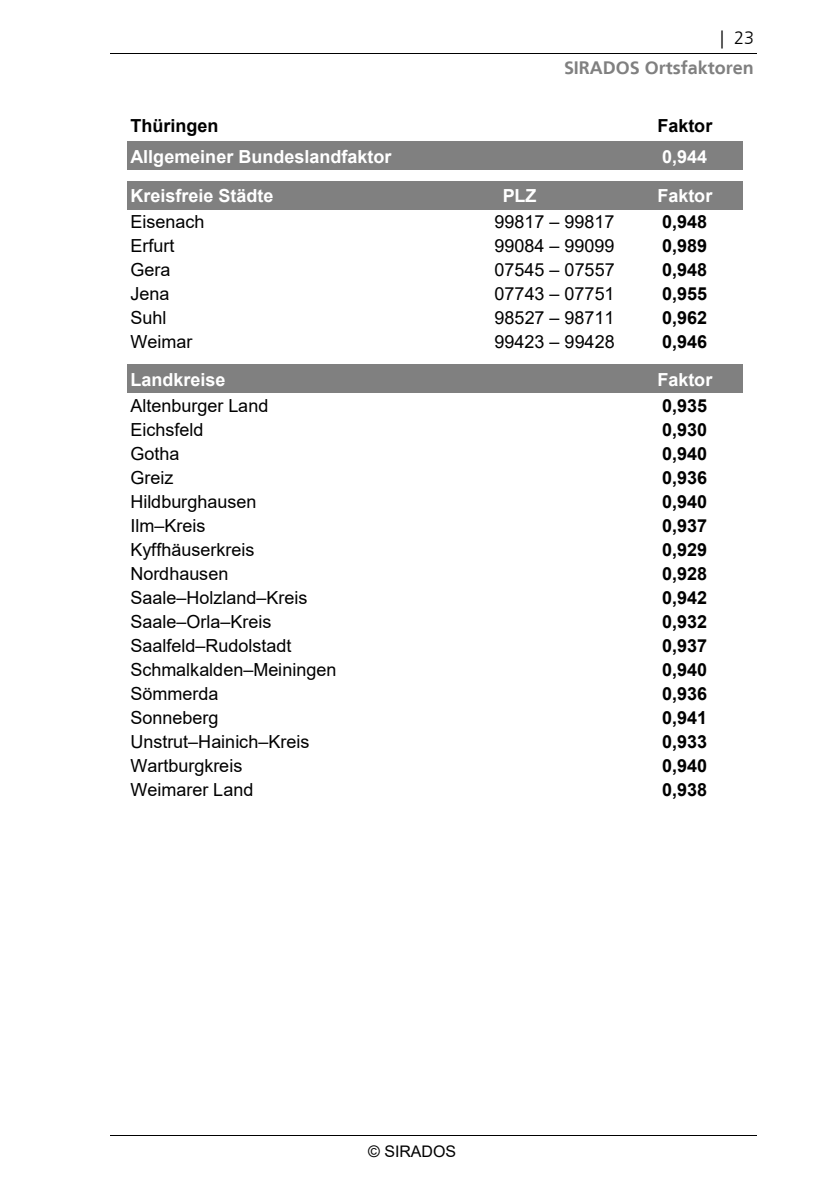
<style>
.page{position:relative;width:840px;height:1190px;background:#fff}
.page>*{position:absolute;margin:0;border:0;box-sizing:border-box;transform-origin:0 0}
.t1{font:18px "Arial";color:#000}
.t2{font:700 18px "Arial";color:#000}
.t3{font:700 18px "Arial";color:#fff}
.t4{font:700 18px "Frutiger LT";color:#808080}
.t5{font:300 18px "Frutiger LT";color:#000}
.t6{font:16px "Arial";color:#000}
</style>
<div class="page">
<hr style="left:110px;top:53px;width:647px;height:1px;background:#000">
<hr style="left:110px;top:1135px;width:647px;height:1px;background:#000">
<div style="left:128px;top:141px;width:355px;height:28px;background:#808080"></div>
<div style="left:483px;top:141px;width:147px;height:28px;background:#808080"></div>
<div style="left:630px;top:141px;width:113px;height:28px;background:#808080"></div>
<div style="left:128px;top:181px;width:355px;height:28px;background:#808080"></div>
<div style="left:483px;top:181px;width:147px;height:28px;background:#808080"></div>
<div style="left:630px;top:181px;width:113px;height:28px;background:#808080"></div>
<div style="left:128px;top:365px;width:355px;height:28px;background:#808080"></div>
<div style="left:483px;top:365px;width:147px;height:28px;background:#808080"></div>
<div style="left:630px;top:365px;width:113px;height:28px;background:#808080"></div>
<p class="t5" style="left:720px;top:31px;width:36px">| 23</p>
<p class="t4" style="left:564px;top:61px;width:191px">SIRADOS Ortsfaktoren</p>
<p class="t2" style="left:130px;top:116px;width:90px">Thüringen</p>
<p class="t2" style="left:657px;top:116px;width:57px">Faktor</p>
<p class="t3" style="left:130px;top:146px;width:263px">Allgemeiner Bundeslandfaktor</p>
<p class="t3" style="left:662px;top:146px;width:46px">0,944</p>
<p class="t3" style="left:130px;top:186px;width:145px">Kreisfreie Städte</p>
<p class="t3" style="left:503px;top:186px;width:35px">PLZ</p>
<p class="t3" style="left:657px;top:186px;width:57px">Faktor</p>
<p class="t1" style="left:130px;top:212px;width:75px">Eisenach</p>
<p class="t1" style="left:495px;top:212px;width:122px">99817 – 99817</p>
<p class="t2" style="left:662px;top:212px;width:46px">0,948</p>
<p class="t1" style="left:130px;top:236px;width:45px">Erfurt</p>
<p class="t1" style="left:495px;top:236px;width:122px">99084 – 99099</p>
<p class="t2" style="left:662px;top:236px;width:46px">0,989</p>
<p class="t1" style="left:130px;top:260px;width:41px">Gera</p>
<p class="t1" style="left:495px;top:260px;width:122px">07545 – 07557</p>
<p class="t2" style="left:662px;top:260px;width:46px">0,948</p>
<p class="t1" style="left:130px;top:284px;width:40px">Jena</p>
<p class="t1" style="left:495px;top:284px;width:121px">07743 – 07751</p>
<p class="t2" style="left:662px;top:284px;width:46px">0,955</p>
<p class="t1" style="left:130px;top:308px;width:37px">Suhl</p>
<p class="t1" style="left:495px;top:308px;width:121px">98527 – 98711</p>
<p class="t2" style="left:662px;top:308px;width:46px">0,962</p>
<p class="t1" style="left:130px;top:332px;width:63px">Weimar</p>
<p class="t1" style="left:495px;top:332px;width:122px">99423 – 99428</p>
<p class="t2" style="left:662px;top:332px;width:46px">0,946</p>
<p class="t3" style="left:130px;top:370px;width:97px">Landkreise</p>
<p class="t3" style="left:657px;top:370px;width:57px">Faktor</p>
<p class="t1" style="left:130px;top:396px;width:139px">Altenburger Land</p>
<p class="t2" style="left:662px;top:396px;width:46px">0,935</p>
<p class="t1" style="left:130px;top:420px;width:75px">Eichsfeld</p>
<p class="t2" style="left:662px;top:420px;width:46px">0,930</p>
<p class="t1" style="left:130px;top:444px;width:51px">Gotha</p>
<p class="t2" style="left:662px;top:444px;width:46px">0,940</p>
<p class="t1" style="left:130px;top:468px;width:44px">Greiz</p>
<p class="t2" style="left:662px;top:468px;width:46px">0,936</p>
<p class="t1" style="left:130px;top:492px;width:127px">Hildburghausen</p>
<p class="t2" style="left:662px;top:492px;width:46px">0,940</p>
<p class="t1" style="left:130px;top:516px;width:77px">Ilm–Kreis</p>
<p class="t2" style="left:662px;top:516px;width:46px">0,937</p>
<p class="t1" style="left:130px;top:540px;width:126px">Kyffhäuserkreis</p>
<p class="t2" style="left:662px;top:540px;width:46px">0,929</p>
<p class="t1" style="left:130px;top:564px;width:99px">Nordhausen</p>
<p class="t2" style="left:662px;top:564px;width:46px">0,928</p>
<p class="t1" style="left:130px;top:588px;width:178px">Saale–Holzland–Kreis</p>
<p class="t2" style="left:662px;top:588px;width:46px">0,942</p>
<p class="t1" style="left:130px;top:612px;width:142px">Saale–Orla–Kreis</p>
<p class="t2" style="left:662px;top:612px;width:46px">0,932</p>
<p class="t1" style="left:130px;top:636px;width:163px">Saalfeld–Rudolstadt</p>
<p class="t2" style="left:662px;top:636px;width:46px">0,937</p>
<p class="t1" style="left:130px;top:660px;width:208px">Schmalkalden–Meiningen</p>
<p class="t2" style="left:662px;top:660px;width:46px">0,940</p>
<p class="t1" style="left:130px;top:684px;width:90px">Sömmerda</p>
<p class="t2" style="left:662px;top:684px;width:46px">0,936</p>
<p class="t1" style="left:130px;top:708px;width:89px">Sonneberg</p>
<p class="t2" style="left:662px;top:708px;width:46px">0,941</p>
<p class="t1" style="left:130px;top:732px;width:180px">Unstrut–Hainich–Kreis</p>
<p class="t2" style="left:662px;top:732px;width:46px">0,933</p>
<p class="t1" style="left:130px;top:756px;width:113px">Wartburgkreis</p>
<p class="t2" style="left:662px;top:756px;width:46px">0,940</p>
<p class="t1" style="left:130px;top:780px;width:125px">Weimarer Land</p>
<p class="t2" style="left:662px;top:780px;width:46px">0,938</p>
<p class="t6" style="left:368px;top:1142px;width:90px">© SIRADOS</p>
</div>
